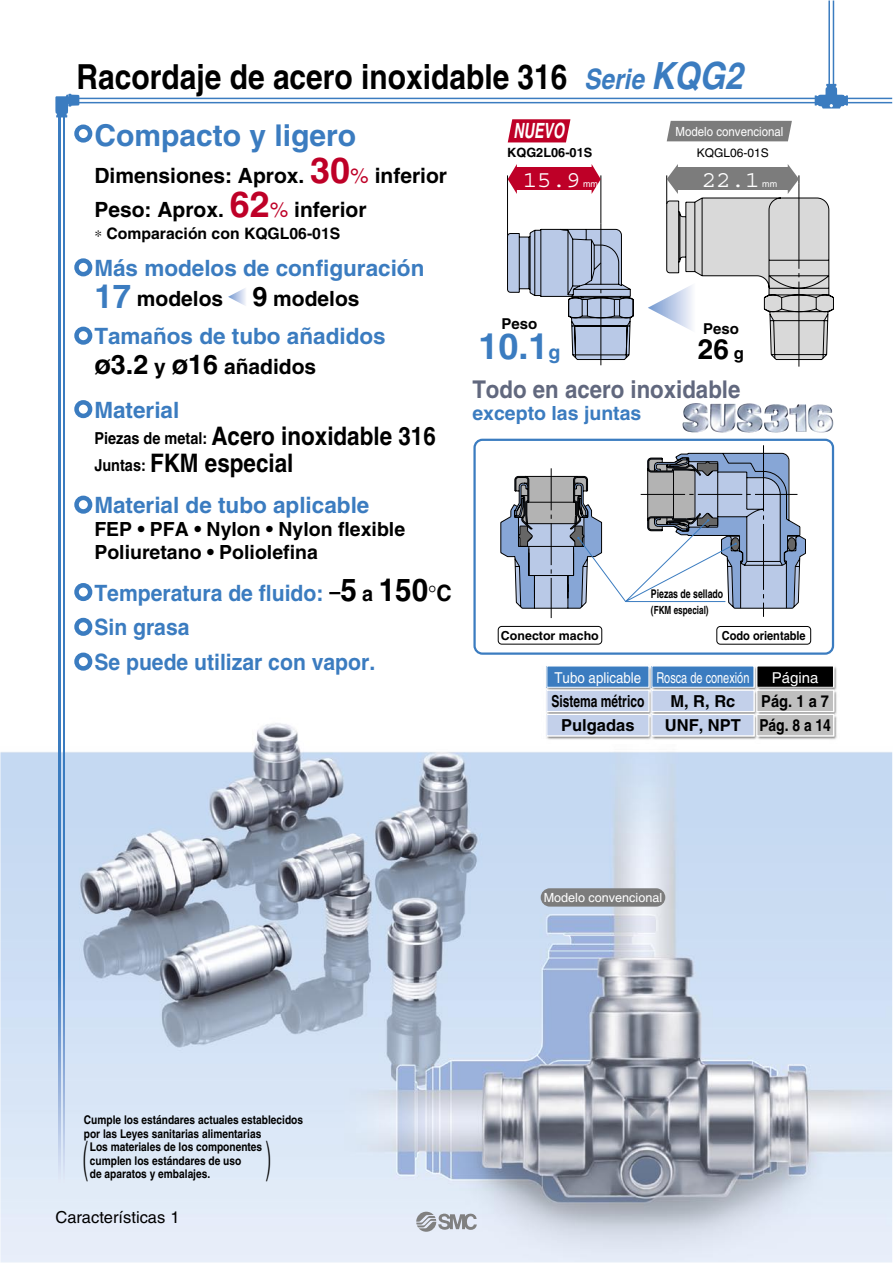
<style>
.page{position:relative;width:893px;height:1263px;background:#fff}
.page>*{position:absolute;margin:0;border:0;box-sizing:border-box;transform-origin:0 0}
.t1{font:300 43.5px "Helvetica";color:#000;scale:.41 1}
.t2{font:700 36px "Helvetica";color:#3b7cc0}
.t3{font:700 34.5px "Helvetica";color:#000;scale:.87 1}
.t4{font:700 30px "Helvetica";color:#3b7cc0}
.t5{font:700 28.05px "Helvetica";color:#000}
.t6{font:700 25.5px/27px "Helvetica";color:#000;scale:.88 1}
.t7{font:700 24.45px "Helvetica";color:#61687e;scale:.91 1}
.t8{font:24px "Courier";color:#fff}
.t9{font:700 22.5px "Helvetica";color:#3b7cc0}
.t10{font:700 22.5px/34.5px "Helvetica";color:#3b7cc0;scale:.94 1}
.t11{font:700 21px/34.5px "Helvetica";color:#000}
.t12{font:italic 700 21px "Helvetica";color:#fff;scale:.68 1}
.t13{font:700 19.5px/22.5px "Helvetica";color:#000}
.t14{font:700 19.5px "Helvetica";color:#3b7cc0}
.t15{font:700 16.5px/24px "Helvetica";color:#000;text-align:center;scale:.73 1}
.t16{font:16.5px "Helvetica";color:#000}
.t17{font:700 16.5px/24px "Helvetica";color:#000;scale:.89 1}
.t18{font:700 16.5px/24px "Helvetica";color:#000;text-align:center}
.t19{font:700 15.75px "Helvetica";color:#000}
.t20{font:15px "Helvetica";color:#fff;scale:.73 1}
.t21{font:15px "Helvetica";color:#fff;scale:.89 1}
.t22{font:700 15px "Helvetica";color:#000}
.t23{font:15px "Helvetica";color:#fff}
.t24{font:700 12.75px "Helvetica";color:#000}
.t25{font:12.6px "Helvetica";color:#fff}
.t26{font:12.6px "Helvetica";color:#fff;scale:.91 1}
.t27{font:700 12.45px "Helvetica";color:#000;scale:.89 1}
.t28{font:700 12.45px "Helvetica";color:#000}
.t29{font:700 12px "Helvetica";color:#000;scale:.85 1}
.t30{font:700 12px "Helvetica";color:#000;scale:.73 1}
.t31{font:12px "Helvetica";color:#000}
.t32{font:700 11.25px "Helvetica";color:#000;scale:.73 1}
.t33{font:9px "Helvetica";color:#fff}
.s1{font-style:italic;font-size:28.2px;color:#3b7cc0}
.s2{font-style:italic;font-size:37.5px;color:#3b7cc0}
.s3{font-size:36px;color:#be0027}
.s4{font-weight:400;color:#be0027}
.s5{font-size:33px;color:#3b7cc0}
.s6{font-size:27px}
.s7{font-size:16.5px}
.s8{font-size:21px;color:#000}
.s9{font-size:31.5px;color:#000}
.s10{color:#000}
.s11{font-size:19.5px}
</style>
<div class="page">
<img style="left:1px;top:638px;width:891px;height:624px">
<div style="left:475px;top:440px;width:358px;height:214px;background:#fff;border-radius:8px"></div>
<div style="left:473px;top:439px;width:361px;height:216px;border:2px solid #3b7cc0;border-radius:8px"></div>
<div style="left:498px;top:626px;width:104px;height:19px;border:1px solid #000;border-radius:4px"></div>
<div style="left:716px;top:626px;width:95px;height:19px;border:1px solid #000;border-radius:4px"></div>
<hr style="left:601px;top:175px;width:1px;height:48px;background:#000">
<hr style="left:507px;top:175px;width:1px;height:69px;background:#000">
<svg style="left:507px;top:223px;width:127px;height:142px"></svg>
<svg style="left:501px;top:445px;width:304px;height:173px"></svg>
<hr style="left:626px;top:601px;width:99px;height:1px;background:#3b7cc0">
<img style="left:685px;top:417px;width:24px;height:15px">
<div style="left:515px;top:167px;width:77px;height:23px;background:#be0027"></div>
<svg style="left:508px;top:164px;width:9px;height:30px"></svg>
<svg style="left:592px;top:165px;width:9px;height:29px"></svg>
<svg style="left:648px;top:164px;width:186px;height:203px"></svg>
<div style="left:541px;top:888px;width:124px;height:18px;background:#7c7c7c;border-radius:9px"></div>
<svg style="left:508px;top:119px;width:62px;height:23px"></svg>
<div style="left:667px;top:121px;width:125px;height:20px;background:#7c7c7c"></div>
<svg style="left:228px;top:288px;width:18px;height:18px"></svg>
<img style="left:541px;top:658px;width:298px;height:86px">
<div style="left:547px;top:666px;width:102px;height:21px;background:#3b7cc0"></div>
<div style="left:547px;top:690px;width:102px;height:21px;background:#c3d0ea"></div>
<div style="left:547px;top:690px;width:102px;height:22px;border:1px solid #fff"></div>
<div style="left:547px;top:714px;width:102px;height:22px;background:#c3d0ea"></div>
<div style="left:547px;top:714px;width:102px;height:22px;border:1px solid #fff"></div>
<div style="left:652px;top:666px;width:102px;height:21px;background:#3b7cc0"></div>
<div style="left:652px;top:690px;width:102px;height:21px;background:#c3d0ea"></div>
<div style="left:652px;top:690px;width:102px;height:22px;border:1px solid #fff"></div>
<div style="left:652px;top:714px;width:102px;height:22px;background:#c3d0ea"></div>
<div style="left:652px;top:714px;width:102px;height:22px;border:1px solid #fff"></div>
<div style="left:757px;top:666px;width:76px;height:21px;background:#000"></div>
<div style="left:757px;top:690px;width:76px;height:21px;background:#bfbfbf"></div>
<div style="left:757px;top:690px;width:77px;height:22px;border:1px solid #fff"></div>
<div style="left:757px;top:714px;width:76px;height:22px;background:#bfbfbf"></div>
<div style="left:757px;top:714px;width:77px;height:22px;border:1px solid #fff"></div>
<hr style="left:62px;top:98px;width:831px;height:1px;background:#3b7cc0">
<hr style="left:62px;top:102px;width:831px;height:1px;background:#3b7cc0">
<hr style="left:833px;top:0;width:1px;height:100px;background:#3b7cc0">
<hr style="left:828px;top:0;width:2px;height:100px;background:#3b7cc0">
<svg style="left:63px;top:673px;width:2px;height:509px"></svg>
<svg style="left:59px;top:673px;width:1px;height:509px"></svg>
<svg style="left:55px;top:94px;width:40px;height:579px"></svg>
<svg style="left:815px;top:84px;width:33px;height:25px"></svg>
<svg style="left:416px;top:1212px;width:61px;height:20px"></svg>
<hr style="left:0;top:0;width:893px;height:1px;background:#fff">
<hr style="left:892px;top:0;width:1px;height:1263px;background:#fff">
<svg style="left:266px;top:1141px;width:4px;height:40px"></svg>
<p class="t3" style="left:77px;top:56px;width:777px">Racordaje de acero inoxidable 316 <span class="s1">Serie</span> <span class="s2">KQG2</span></p>
<p class="t4" style="left:94px;top:117px;width:263px">Compacto y ligero</p>
<p class="t11" style="left:94px;top:158px;width:354px">Dimensiones: Aprox. <span class="s3">30</span><span class="s4">%</span> inferior<br>Peso: Aprox. <span class="s3">62</span><span class="s4">%</span> inferior</p>
<p class="t19" style="left:94px;top:224px;width:247px">∗ Comparación con KQGL06-01S</p>
<p class="t12" style="left:513px;top:118px;width:81px">NUEVO</p>
<p class="t26" style="left:676px;top:124px;width:120px">Modelo convencional</p>
<p class="t24" style="left:507px;top:145px;width:87px">KQG2L06-01S</p>
<p class="t8" style="left:523px;top:168px;width:59px">15.9</p>
<p class="t33" style="left:583px;top:179px;width:16px">mm</p>
<p class="t31" style="left:697px;top:146px;width:74px">KQGL06-01S</p>
<p class="t8" style="left:702px;top:168px;width:59px">22.1</p>
<p class="t33" style="left:762px;top:179px;width:16px">mm</p>
<p class="t9" style="left:94px;top:254px;width:332px">Más modelos de configuración</p>
<p class="t11" style="left:94px;top:281px;width:267px"><span class="s5">17</span> modelos <span class="s6">9</span> modelos</p>
<p class="t9" style="left:94px;top:322px;width:293px">Tamaños de tubo añadidos</p>
<p class="t11" style="left:94px;top:349px;width:223px"><span class="s6">ø3.2</span> y <span class="s6">ø16</span> añadidos</p>
<p class="t9" style="left:94px;top:396px;width:87px">Material</p>
<p class="t6" style="left:94px;top:422px;width:390px"><span class="s7">Piezas de metal:</span> Acero inoxidable 316<br><span class="s7">Juntas:</span> FKM especial</p>
<p class="t9" style="left:94px;top:491px;width:277px">Material de tubo aplicable</p>
<p class="t13" style="left:94px;top:518px;width:312px">FEP • PFA • Nylon • Nylon flexible<br>Poliuretano • Poliolefina</p>
<p class="t10" style="left:94px;top:575px;width:382px">Temperatura de fluido: <span class="s8">–</span><span class="s9">5</span> <span class="s8">a</span> <span class="s9">150</span> <span class="s10">C<br></span>Sin grasa<br>Se puede utilizar con vapor.</p>
<p class="t22" style="left:501px;top:314px;width:37px">Peso</p>
<p class="t22" style="left:703px;top:320px;width:37px">Peso</p>
<p class="t2" style="left:478px;top:324px;width:83px">10.1<span class="s11">g</span></p>
<p class="t5" style="left:698px;top:332px;width:47px">26 <span class="s7">g</span></p>
<p class="t7" style="left:472px;top:374px;width:296px">Todo en acero inoxidable</p>
<p class="t14" style="left:472px;top:401px;width:171px">excepto las juntas</p>
<p class="t30" style="left:651px;top:587px;width:101px">Piezas de sellado</p>
<p class="t32" style="left:651px;top:603px;width:81px">(FKM especial)</p>
<p class="t28" style="left:501px;top:628px;width:99px">Conector macho</p>
<p class="t27" style="left:722px;top:628px;width:96px">Codo orientable</p>
<p class="t21" style="left:554px;top:669px;width:99px">Tubo aplicable</p>
<p class="t15" style="left:551px;top:689px;width:129px">Sistema métrico<br>Pulgadas</p>
<p class="t20" style="left:656px;top:669px;width:129px">Rosca de conexión</p>
<p class="t18" style="left:665px;top:689px;width:78px">M, R, Rc<br>UNF, NPT</p>
<p class="t23" style="left:772px;top:669px;width:48px">Página</p>
<p class="t17" style="left:759px;top:689px;width:82px">Pág. 1 a 7<br>Pág. 8 a 14</p>
<p class="t25" style="left:544px;top:890px;width:120px">Modelo convencional</p>
<p class="t29" style="left:84px;top:1112px;width:259px">Cumple los estándares actuales establecidos</p>
<p class="t29" style="left:84px;top:1126px;width:210px">por las Leyes sanitarias alimentarias</p>
<p class="t29" style="left:90px;top:1139px;width:204px">Los materiales de los componentes</p>
<p class="t29" style="left:90px;top:1153px;width:180px">cumplen los estándares de uso</p>
<p class="t1" style="left:83px;top:1131px;width:16px">(</p>
<p class="t29" style="left:90px;top:1166px;width:143px">de aparatos y embalajes.</p>
<p class="t16" style="left:56px;top:1208px;width:126px">Características 1</p>
</div>
